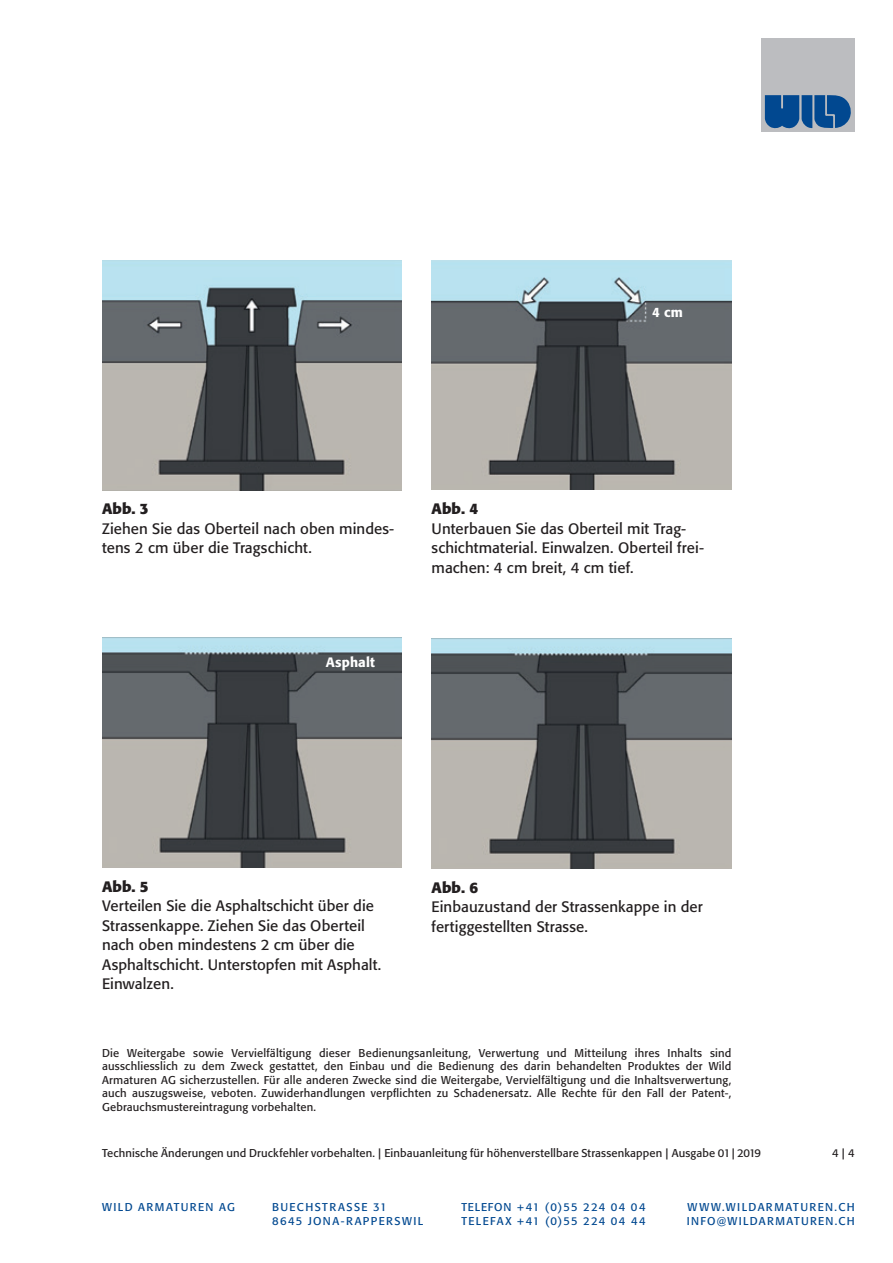
<style>
.page{position:relative;width:893px;height:1263px;background:#fff}
.page>*{position:absolute;margin:0;border:0;box-sizing:border-box;transform-origin:0 0}
.t1{font:15px/19.5px "Formata BQ";letter-spacing:.01em;color:#231f20}
.t2{font:700 15px "Formata BQ";letter-spacing:.01em;color:#231f20}
.t3{font:500 13.5px "Formata BQ";letter-spacing:.01em;color:#fff}
.t4{font:11.25px/13.5px "Formata BQ";letter-spacing:.015em;color:#231f20;text-align:justify}
.t5{font:11.25px "Formata BQ";letter-spacing:.12em;color:#014890}
.t6{font:11.25px "Formata BQ";letter-spacing:.08em;color:#014890}
</style>
<div class="page">
<div style="left:761px;top:38px;width:94px;height:94px;background:#bcbdc0"></div>
<svg style="left:765px;top:95px;width:86px;height:34px;background:#255e99"></svg>
<img style="left:102px;top:260px;width:300px;height:230px">
<img style="left:432px;top:261px;width:299px;height:229px">
<img style="left:432px;top:639px;width:299px;height:229px">
<img style="left:102px;top:638px;width:300px;height:229px">
<p class="t3" style="left:652px;top:303px;width:32px">4 cm</p>
<h1 class="t2" style="left:102px;top:499px;width:48px">Abb. 3</h1>
<h1 class="t1" style="left:102px;top:518px;width:294px">Ziehen Sie das Oberteil nach oben mindes&shy;tens 2 cm über die Tragschicht.</h1>
<p class="t3" style="left:326px;top:654px;width:51px">Asphalt</p>
<h1 class="t2" style="left:432px;top:499px;width:48px">Abb. 4</h1>
<h1 class="t1" style="left:432px;top:518px;width:273px">Unterbauen Sie das Oberteil mit Trag&shy;schichtmaterial. Einwalzen. Oberteil frei&shy;machen: 4 cm breit, 4 cm tief.</h1>
<h1 class="t2" style="left:102px;top:877px;width:48px">Abb. 5</h1>
<h1 class="t1" style="left:102px;top:896px;width:281px">Verteilen Sie die Asphaltschicht über die Strassenkappe. Ziehen Sie das Oberteil nach oben mindestens 2 cm über die Asphaltschicht. Unterstopfen mit Asphalt.<br>Einwalzen.</h1>
<h1 class="t2" style="left:432px;top:878px;width:48px">Abb. 6</h1>
<h1 class="t1" style="left:432px;top:897px;width:273px">Einbauzustand der Strassenkappe in der fertiggestellten Strasse.</h1>
<p class="t4" style="left:102px;top:1046px;width:631px">Die Weitergabe sowie Vervielfältigung dieser Bedienungsanleitung, Verwertung und Mitteilung ihres Inhalts sind ausschliesslich zu dem Zweck gestattet, den Einbau und die Bedienung des darin behandelten Produktes der Wild Armaturen AG sicherzustellen. Für alle anderen Zwecke sind die Weitergabe, Vervielfältigung und die Inhaltsverwertung, auch auszugsweise, veboten. Zuwiderhandlungen verpflichten zu Schadenersatz. Alle Rechte für den Fall der Patent-, Gebrauchsmustereintragung vorbehalten.</p>
<p class="t4" style="left:102px;top:1146px;width:660px">Technische Änderungen und Druckfehler vorbehalten. | Einbauanleitung für höhenverstellbare Strassenkappen | Ausgabe 01 | 2019</p>
<p class="t4" style="left:832px;top:1146px;width:24px">4 | 4</p>
<p class="t5" style="left:102px;top:1200px;width:134px">WILD ARMATUREN AG</p>
<p class="t5" style="left:272px;top:1200px;width:116px">BUECHSTRASSE 31</p>
<p class="t6" style="left:461px;top:1200px;width:186px">TELEFON +41 (0)55 224 04 04</p>
<p class="t5" style="left:688px;top:1200px;width:169px">WWW.WILDARMATUREN.CH</p>
<p class="t5" style="left:272px;top:1214px;width:153px">8645 JONA-RAPPERSWIL</p>
<p class="t5" style="left:461px;top:1214px;width:186px">TELEFAX +41 (0)55 224 04 44</p>
<p class="t5" style="left:687px;top:1214px;width:169px">INFO@WILDARMATUREN.CH</p>
</div>
